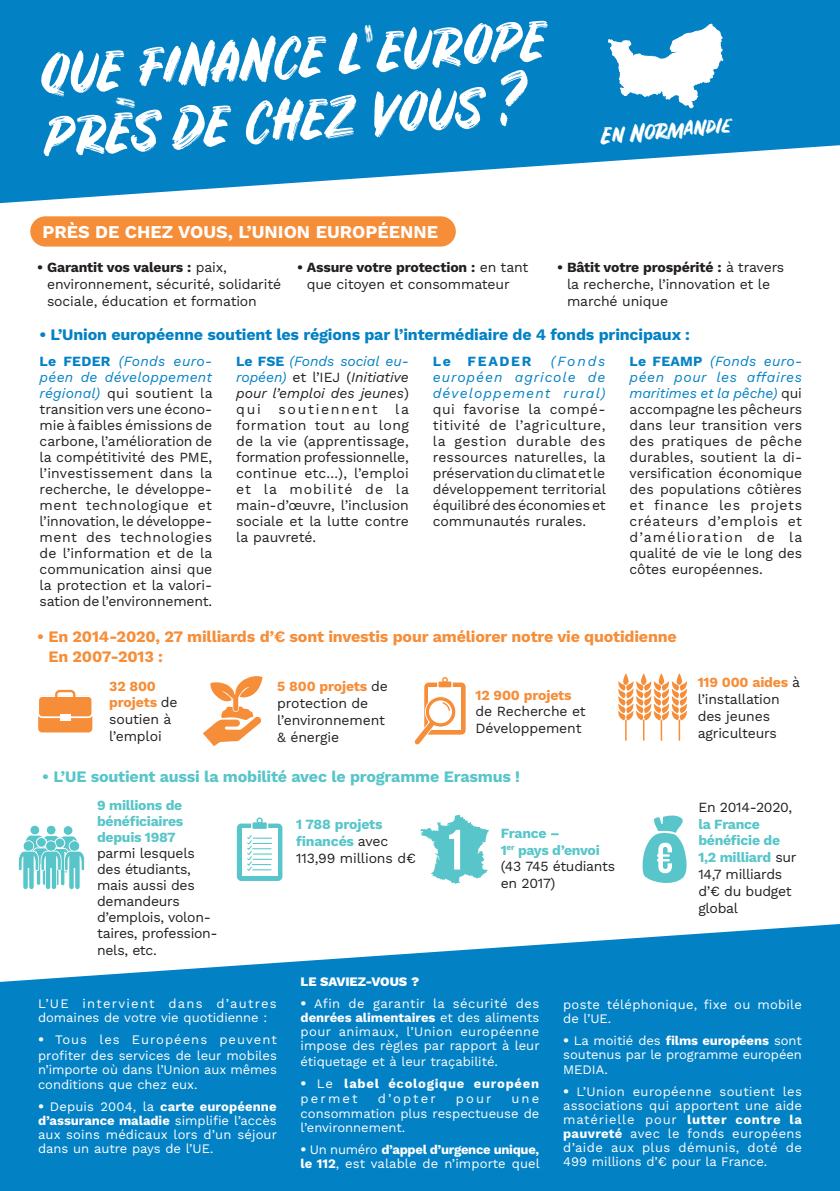
<style>
.page{position:relative;width:840px;height:1191px;background:#fff}
.page>*{position:absolute;margin:0;border:0;box-sizing:border-box;transform-origin:0 0}
.t1{font:52px/62.4px "Rustico";color:#fff}
.t2{font:22px "Rustico";color:#fff}
.t3{font:700 18px "Work Sans";color:#fff}
.t4{font:700 16px/20px "Work Sans";letter-spacing:-.01em;color:#f68d38}
.t5{font:700 16px "Work Sans";letter-spacing:-.01em;color:#0381c5}
.t6{font:700 16px "Work Sans";letter-spacing:-.01em;color:#57c5c9}
.t7{font:14px/16px "Work Sans";letter-spacing:-.01em;color:#231f20}
.t8{font:italic 14px/16px "Work Sans";letter-spacing:-.005em;color:#231f20;text-align:justify}
.t9{font:italic 14px/16px "Work Sans";letter-spacing:.07em;color:#0381c5;text-align:justify}
.t10{font:700 14px/16px "Work Sans";letter-spacing:-.02em;color:#57c5c9;text-align:justify}
.t11{font:700 14px "Work Sans";letter-spacing:-.01em;color:#f68d38}
.t12{font:14px "Work Sans";letter-spacing:.12em;color:#231f20}
.t13{font:700 14px "Work Sans";letter-spacing:.12em;color:#0381c5}
.t14{font:13px/14px "Work Sans";color:#fff}
.t15{font:13px/14px "Work Sans";letter-spacing:.02em;color:#fff}
.t16{font:700 13px/15.6px "Work Sans";letter-spacing:.055em;color:#fff}
.t17{font:800 13px "Work Sans";letter-spacing:-.005em;color:#fff}
.s1{font-weight:700}
.s2{font-weight:700;color:#0381c5}
.s3{font-style:italic;color:#0381c5}
.s4{font-weight:700;font-style:normal;color:#0381c5}
.s5{color:#0381c5}
.s6{font-style:normal}
.s7{font-weight:700;color:#f68d38}
.s8{font-weight:700;color:#57c5c9}
.s9{font-weight:700;font-size:14px}
.s10{font-size:14px}
.s11{font-weight:400}
</style>
<div class="page">
<svg style="left:0;top:0;width:839px;height:203px;background:#2893cd"></svg>
<img style="left:112px;top:93px;width:30px;height:20px">
<img style="left:361px;top:22px;width:13px;height:26px">
<svg style="left:608px;top:24px;width:114px;height:84px"></svg>
<svg style="left:0;top:924px;width:839px;height:267px;background:#1e8ecb"></svg>
<div style="left:30px;top:216px;width:425px;height:30px;background:#f68d38;border-radius:15px"></div>
<div style="left:38px;top:695px;width:54px;height:37px;background:#f68d38;border-radius:4px"></div>
<div style="left:37px;top:695px;width:56px;height:23px;border:2px solid #fff;border-radius:4px"></div>
<svg style="left:54px;top:689px;width:23px;height:9px"></svg>
<div style="left:60px;top:714px;width:10px;height:6px;background:#fff"></div>
<svg style="left:203px;top:676px;width:60px;height:70px"></svg>
<div style="left:424px;top:682px;width:41px;height:52px;background:#f68d38;border-radius:4px"></div>
<div style="left:428px;top:686px;width:33px;height:43px;background:#fff"></div>
<div style="left:437px;top:680px;width:15px;height:8px;border:1px solid #fff;border-radius:2px"></div>
<svg style="left:442px;top:677px;width:5px;height:5px"></svg>
<svg style="left:414px;top:696px;width:42px;height:49px"></svg>
<svg style="left:618px;top:673px;width:68px;height:67px"></svg>
<div style="left:46px;top:825px;width:10px;height:10px;background:#57c5c9;border-radius:50%"></div>
<div style="left:46px;top:824px;width:10px;height:11px;border:1px solid #fff;border-radius:50%"></div>
<div style="left:63px;top:825px;width:10px;height:10px;background:#57c5c9;border-radius:50%"></div>
<div style="left:63px;top:825px;width:10px;height:10px;border:1px solid #fff;border-radius:50%"></div>
<div style="left:30px;top:825px;width:10px;height:10px;background:#57c5c9;border-radius:50%"></div>
<div style="left:30px;top:824px;width:10px;height:11px;border:1px solid #fff;border-radius:50%"></div>
<svg style="left:18px;top:834px;width:67px;height:56px"></svg>
<div style="left:237px;top:823px;width:45px;height:58px;background:#57c5c9;border-radius:4px"></div>
<div style="left:242px;top:828px;width:35px;height:47px;background:#fff"></div>
<svg style="left:247px;top:835px;width:25px;height:36px"></svg>
<div style="left:251px;top:821px;width:17px;height:9px;border:1px solid #fff;border-radius:2px"></div>
<svg style="left:256px;top:817px;width:6px;height:6px"></svg>
<svg style="left:420px;top:814px;width:68px;height:69px"></svg>
<svg style="left:642px;top:815px;width:45px;height:68px"></svg>
<h1 class="t1" style="left:39px;top:43px;width:508px;rotate:-4deg">Que finance l Europe pres de chez vous ?</h1>
<p class="t3" style="left:42px;top:218px;width:395px">PRÈS DE CHEZ VOUS, L’UNION EUROPÉENNe</p>
<h2 class="t2" style="left:600px;top:123px;width:133px;rotate:-5deg">En Normandie</h2>
<p class="t7" style="left:47px;top:259px;width:235px;line-height:16.8px;text-indent:-10px"><span class="s1">• Garantit vos valeurs :</span> paix, environnement, sécurité, solidarité sociale, éducation et formation</p>
<p class="t7" style="left:306px;top:259px;width:223px;line-height:16.8px;text-indent:-9px"><span class="s1">• Assure votre protection :</span> en tant que citoyen et consommateur</p>
<p class="t7" style="left:566px;top:259px;width:219px;line-height:16.8px;text-indent:-10px"><span class="s1">• Bâtit votre prospérité :</span> à travers la recherche, l’innovation et le marché unique</p>
<p class="t5" style="left:39px;top:323px;width:651px">• L’Union européenne soutient les régions par l’intermédiaire de 4 fonds principaux :</p>
<p class="t7" style="left:40px;top:352px;width:174px;text-align:justify"><span class="s2">Le FEDER</span> <span class="s3">(Fonds euro&shy;péen de développement régional)</span> qui soutient la transition vers une écono&shy;mie à faibles émissions de carbone, l’amélioration de la compétitivité des PME, l’investissement dans la recherche, le développe&shy;ment technologique et l’innovation, le développe&shy;ment des technologies de l’information et de la communication ainsi que la protection et la valori&shy;sation de l’environnement.</p>
<p class="t8" style="left:236px;top:352px;width:174px"><span class="s4">Le FSE</span> <span class="s5">(Fonds social eu&shy;ropéen)</span> <span class="s6">et l’IEJ (</span>Initiative pour l’emploi des jeunes<span class="s6">) qui</span></p>
<p class="t9" style="left:432px;top:352px;width:174px;text-indent:118px">(Fonds européen agricole de développement rural)</p>
<p class="t7" style="left:432px;top:401px;width:175px;text-align:justify">qui favorise la compé&shy;titivité de l’agriculture, la gestion durable des ressources naturelles, la préservation du climat et le développement territorial équilibré des économies et communautés rurales.</p>
<p class="t7" style="left:629px;top:353px;width:174px;text-align:justify"><span class="s2">Le FEAMP</span> <span class="s3">(Fonds euro&shy;péen pour les affaires maritimes et la pêche)</span> qui accompagne les pêcheurs dans leur transition vers des pratiques de pêche durables, soutient la di&shy;versification économique des populations côtières et finance les projets créateurs d’emplois et d’amélioration de la qualité de vie le long des côtes européennes.</p>
<p class="t13" style="left:432px;top:350px;width:100px">Le FEADER</p>
<p class="t7" style="left:236px;top:400px;width:174px;text-align:justify;text-indent:159px">la formation tout au long de la vie (apprentissage, formation professionnelle, continue etc...), l’emploi et la mobilité de la main-d’œuvre, l’inclusion sociale et la lutte contre la pauvreté.</p>
<p class="t12" style="left:278px;top:398px;width:101px">soutiennent</p>
<p class="t4" style="left:48px;top:626px;width:629px;text-indent:-11px">• En 2014-2020, 27 milliards d’€ sont investis pour améliorer notre vie quotidienne<br>En 2007-2013 :</p>
<p class="t7" style="left:109px;top:677px;width:70px;line-height:16.8px"><span class="s7">32 800 projets</span> de soutien à l’emploi</p>
<p class="t7" style="left:277px;top:677px;width:112px;line-height:16.8px"><span class="s7">5 800 projets</span> de protection de l’environnement &amp; énergie</p>
<p class="t11" style="left:475px;top:684px;width:97px">12 900 projets</p>
<p class="t7" style="left:475px;top:702px;width:111px;line-height:16.8px">de Recherche et<br>Développement</p>
<p class="t6" style="left:42px;top:764px;width:479px">• L’UE soutient aussi la mobilité avec le programme Erasmus !</p>
<p class="t10" style="left:97px;top:797px;width:88px">9 millions de bénéficiaires depuis 1987</p>
<p class="t7" style="left:97px;top:844px;width:122px">parmi lesquels des étudiants, mais aussi des demandeurs d’emplois, volon&shy;taires, profession&shy;nels, etc.</p>
<p class="t7" style="left:296px;top:815px;width:121px;line-height:16.8px"><span class="s8">1 788 projets financés</span> avec<br>113,99 millions d€</p>
<p class="t7" style="left:500px;top:824px;width:116px;line-height:16.8px"><span class="s8">France –<br>1</span><sup>er</sup> <span class="s8">pays d’envoi </span>(43 745 étudiants en 2017)</p>
<p class="t7" style="left:697px;top:673px;width:104px;line-height:16.8px"><span class="s7">119 000 aides</span> à l’installation des jeunes agriculteurs</p>
<p class="t7" style="left:698px;top:798px;width:95px">En 2014-2020,</p>
<p class="t7" style="left:698px;top:815px;width:100px;line-height:16.8px"><span class="s8">la France bénéficie de<br>1,2 milliard</span> sur<br>14,7 milliards d’€ du budget global</p>
<p class="t14" style="left:38px;top:996px;width:240px">L’UE intervient dans d’autres domaines de votre vie quotidienne :</p>
<p class="t14" style="left:38px;top:1031px;width:240px;line-height:15.6px"><span class="s9">•</span> Tous les Européens peuvent profiter des services de leur mobiles</p>
<p class="t14" style="left:38px;top:1061px;width:240px;line-height:15.6px">n’importe où dans l’Union aux mêmes conditions que chez eux.</p>
<p class="t14" style="left:38px;top:1099px;width:240px;text-align:justify"><span class="s9">•</span> Depuis 2004, la <span class="s1">carte européenne d’assurance maladie</span> simplifie l’accès aux soins médicaux lors d’un séjour dans un autre pays de l’UE.</p>
<p class="t17" style="left:300px;top:972px;width:120px">LE SAVIEZ-VOUS ?</p>
<p class="t14" style="left:300px;top:996px;width:240px;text-align:justify"><span class="s9">•</span> Afin de garantir la sécurité des <span class="s1">denrées alimentaires</span> et des aliments pour animaux, l’Union européenne impose des règles par rapport à leur</p>
<p class="t14" style="left:300px;top:1054px;width:199px">étiquetage et à leur traçabilité.</p>
<p class="t16" style="left:300px;top:1075px;width:240px"><span class="s10">•</span> <span class="s11">Le</span> label écologique européen <span class="s11">permet</span></p>
<p class="t14" style="left:377px;top:1091px;width:59px">d’opter</p>
<p class="t14" style="left:455px;top:1091px;width:37px">pour</p>
<p class="t14" style="left:300px;top:1091px;width:240px;text-align:justify;text-indent:211px">une consommation plus respectueuse de l’environnement.</p>
<p class="t14" style="left:300px;top:1141px;width:240px"><span class="s9">•</span> Un numéro <span class="s1">d’appel d’urgence unique, le 112</span>, est valable de n’importe quel</p>
<p class="t15" style="left:563px;top:996px;width:240px">poste téléphonique, fixe ou mobile de l’UE.</p>
<p class="t14" style="left:563px;top:1032px;width:240px"><span class="s9">•</span> La moitié des <span class="s1">films européens</span> sont soutenus par le programme européen</p>
<p class="t14" style="left:563px;top:1062px;width:46px">MEDIA.</p>
<p class="t14" style="left:563px;top:1084px;width:240px;text-align:justify"><span class="s9">•</span> L’Union européenne soutient les associations qui apportent une aide matérielle pour <span class="s1">lutter contre la pauvreté</span> avec le fonds européens d’aide aux plus démunis, doté de 499 millions d’€ pour la France.</p>
</div>
